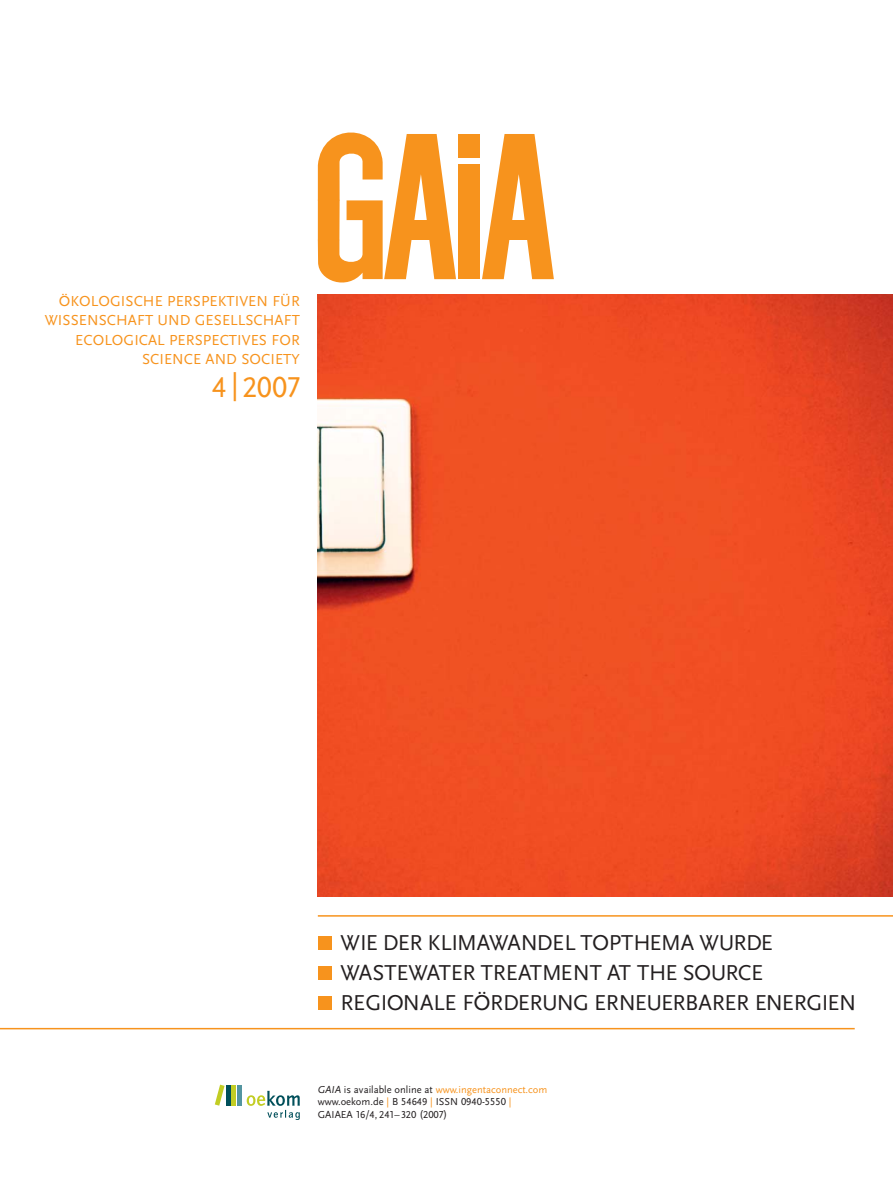
<style>
.page{position:relative;width:893px;height:1191px;background:#fff}
.page>*{position:absolute;margin:0;border:0;box-sizing:border-box;transform-origin:0 0}
.t1{font:30px "Scala Sans LF";color:#f7931d}
.t2{font:22.5px/30px "Scala Sans LF";letter-spacing:-.025em;color:#231f20}
.t3{font:15.15px/19.5px "Scala Sans LF";letter-spacing:.005em;color:#f7931d;text-align:right}
.t4{font:10.5px/12.6px "Scala Sans LF";color:#231f20}
.s1{font-style:italic}
.s2{color:#f7931d}
</style>
<div class="page">
<div style="left:458px;top:134px;width:22px;height:23px;background:#f7931d"></div>
<div style="left:458px;top:165px;width:22px;height:114px;background:#f7931d"></div>
<svg style="left:318px;top:132px;width:138px;height:150px"></svg>
<svg style="left:482px;top:134px;width:72px;height:145px"></svg>
<div style="left:508px;top:221px;width:20px;height:19px;background:#f7931d"></div>
<div style="left:318px;top:200px;width:22px;height:40px;background:#f7931d"></div>
<hr style="left:318px;top:915px;width:575px;height:1px;background:#f7931d">
<hr style="left:0;top:1028px;width:855px;height:1px;background:#f7931d">
<div style="left:318px;top:966px;width:14px;height:14px;background:#f7931d"></div>
<div style="left:318px;top:996px;width:14px;height:14px;background:#f7931d"></div>
<div style="left:318px;top:936px;width:14px;height:14px;background:#f7931d"></div>
<div style="left:237px;top:1085px;width:5px;height:20px;background:#5395a0"></div>
<div style="left:231px;top:1085px;width:5px;height:20px;background:#c2cd23"></div>
<hr style="left:226px;top:1085px;width:4px;height:20px;background:#004f5a">
<svg style="left:215px;top:1084px;width:10px;height:21px"></svg>
<svg style="left:247px;top:1090px;width:53px;height:30px"></svg>
<img style="left:318px;top:294px;width:575px;height:603px">
<h3 class="t3" style="left:45px;top:292px;width:257px">ÖKOLOGISCHE PERSPEKTIVEN FÜR<br>WISSENSCHAFT UND GESELLSCHAFT<br>ECOLOGICAL PERSPECTIVES FOR<br>SCIENCE AND SOCIETY</h3>
<h1 class="t1" style="left:212px;top:375px;width:90px">4 | 2007</h1>
<h2 class="t2" style="left:341px;top:929px;width:517px">WIE DER KLIMAWANDEL TOPTHEMA WURDE<br>WASTEWATER TREATMENT AT THE SOURCE<br>REGIONALE FÖRDERUNG ERNEUERBARER ENERGIEN</h2>
<p class="t4" style="left:318px;top:1083px;width:231px"><span class="s1">GAIA</span> is available online at <span class="s2">www.ingentaconnect.com </span>www.oekom.de <span class="s2">|</span> B 54649 <span class="s2">|</span> ISSN 0940-5550 <span class="s2">|<br></span>GAIAEA 16/4, 241– 320 (2007)</p>
</div>
